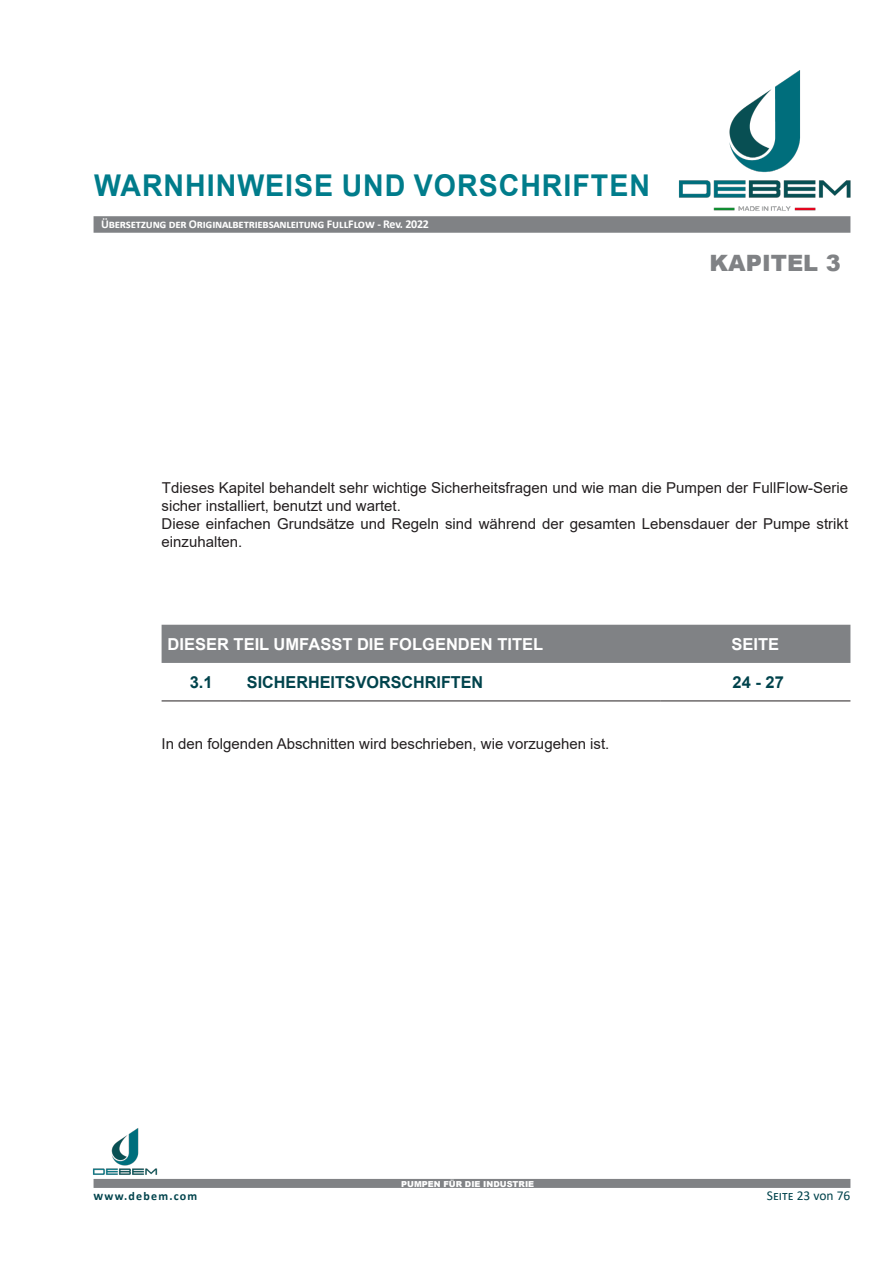
<style>
.page{position:relative;width:893px;height:1263px;background:#fff}
.page>*{position:absolute;margin:0;border:0;box-sizing:border-box;transform-origin:0 0}
.Capitolo{font:700 30px "Arial";letter-spacing:.035em;color:#007c8b;scale:.95 1}
.t1{font:900 22.5px "Arial";color:#808285}
.t2{font:700 16.5px "Arial";color:#fff}
.tit-tabella{font:700 16.5px "Arial";color:#00434c}
.num-tabella{font:700 16.5px "Arial";color:#00434c}
.corpo_testo{font:15px/18px "Arial";color:#231f20}
.t3{font:13.5px "Calibri";color:#00434c}
.t4{font:700 12px "Calibri";letter-spacing:-.02em;color:#fff}
.t5{font:700 12px "Calibri";letter-spacing:.1em;color:#00434c}
.t6{font:900 8.25px "Arial";color:#fff}
</style>
<div class="page">
<div style="left:94px;top:1179px;width:756px;height:9px;background:#808285"></div>
<img style="left:93px;top:1128px;width:65px;height:47px">
<div style="left:94px;top:216px;width:756px;height:17px;background:#808285"></div>
<img style="left:672px;top:70px;width:179px;height:149px">
<div style="left:162px;top:625px;width:688px;height:38px;background:#808285"></div>
<hr style="left:241px;top:700px;width:419px;height:1px;background:#231f20">
<hr style="left:162px;top:700px;width:79px;height:1px;background:#231f20">
<hr style="left:660px;top:700px;width:190px;height:1px;background:#231f20">
<p class="Capitolo" style="left:94px;top:164px;width:587px">WARNHINWEISE UND VORSCHRIFTEN</p>
<p class="t4" style="left:101px;top:216px;width:329px">Übersetzung der Originalbetriebsanleitung FullFlow - Rev. 2022</p>
<p class="t1" style="left:709px;top:246px;width:133px">KAPITEL 3</p>
<p class="corpo_testo" style="left:162px;top:478px;width:688px">Tdieses Kapitel behandelt sehr wichtige Sicherheitsfragen und wie man die Pumpen der FullFlow-Serie sicher installiert, benutzt und wartet.</p>
<p class="corpo_testo" style="left:162px;top:514px;width:688px">Diese einfachen Grundsätze und Regeln sind während der gesamten Lebensdauer der Pumpe strikt einzuhalten.</p>
<p class="t2" style="left:168px;top:632px;width:377px">DIESER TEIL UMFASST DIE FOLGENDEN TITEL</p>
<p class="t2" style="left:731px;top:632px;width:49px">SEITE</p>
<p class="num-tabella" style="left:190px;top:670px;width:24px">3.1</p>
<p class="tit-tabella" style="left:247px;top:670px;width:238px">SICHERHEITSVORSCHRIFTEN</p>
<p class="tit-tabella" style="left:732px;top:670px;width:53px">24 - 27</p>
<p class="corpo_testo" style="left:162px;top:735px;width:449px">In den folgenden Abschnitten wird beschrieben, wie vorzugehen ist.</p>
<p class="t5" style="left:94px;top:1187px;width:105px">www.debem.com</p>
<p class="t6" style="left:401px;top:1178px;width:134px">PUMPEN FÜR DIE INDUSTRIE</p>
<p class="t3" style="left:767px;top:1186px;width:85px">Seite 23 von 76</p>
</div>
